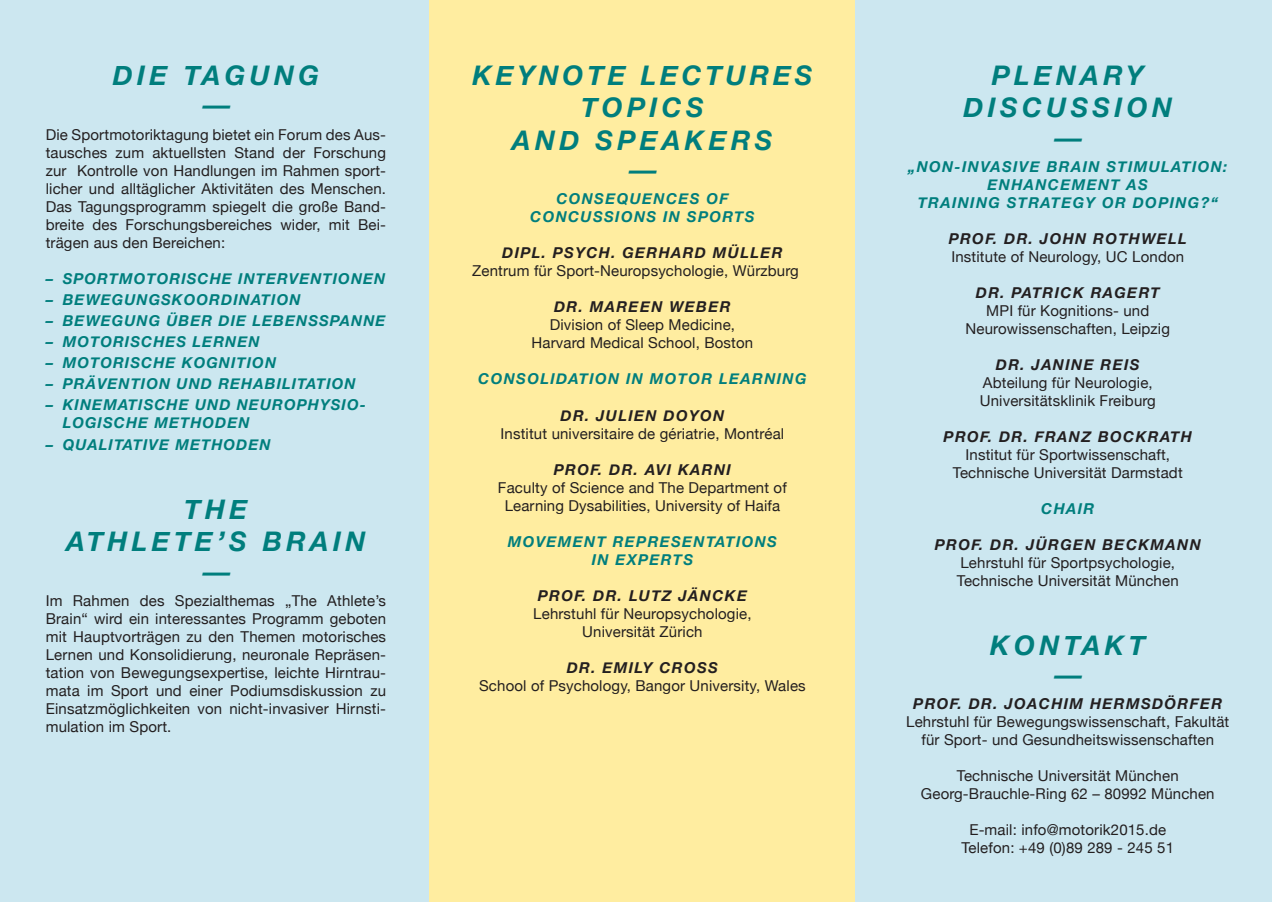
<style>
.page{position:relative;width:1272px;height:902px;background:#fff}
.page>*{position:absolute;margin:0;border:0;box-sizing:border-box;transform-origin:0 0}
.t1{font:italic 700 27px/32.4px "Helvetica Neue";letter-spacing:.16em;color:#007e7d}
.t2{font:15px/18px "Helvetica Neue";letter-spacing:.01em;color:#231f20;text-align:center}
.t3{font:italic 700 15px/18px "Helvetica Neue";letter-spacing:.07em;color:#007e7d;text-align:center}
.t4{font:italic 700 15px "Helvetica Neue";letter-spacing:.09em;color:#231f20}
</style>
<div class="page">
<div style="left:0;top:0;width:1271px;height:901px;background:#cce7f0"></div>
<div style="left:429px;top:0;width:426px;height:901px;background:#ffeda0"></div>
<h1 class="t1" style="left:113px;top:60px;width:20px">DIE</h1>
<h1 class="t1" style="left:202px;top:60px;width:118px;text-indent:-19px">TAGUN G ━</h1>
<p class="t2" style="left:46px;top:126px;width:342px;text-align:justify">Die Sportmotoriktagung bietet ein Forum des Aus&shy;tausches zum aktuellsten Stand der Forschung zur Kontrolle von Handlungen im Rahmen sport&shy;licher und alltäglicher Aktivitäten des Menschen.<br>Das Tagungsprogramm spiegelt die große Band&shy;breite des Forschungsbereiches wider, mit Bei&shy;trägen aus den Bereichen:</p>
<p class="t3" style="left:46px;top:269px;width:41px">– SPORTMOTORISCHE</p>
<p class="t3" style="left:238px;top:269px;width:18px">INTER</p>
<p class="t3" style="left:289px;top:269px;width:23px">VENTIONEN</p>
<p class="t3" style="left:46px;top:290px;width:129px">– BEWEGUNGSKOOR</p>
<p class="t3" style="left:221px;top:290px;width:23px">DINATION</p>
<p class="t3" style="left:46px;top:311px;width:145px">– BEWEGUNG ÜBER</p>
<p class="t3" style="left:219px;top:311px;width:56px">DIE LEBENSSPANNE</p>
<p class="t3" style="left:46px;top:332px;width:44px">– MOTORISCHES</p>
<p class="t3" style="left:193px;top:332px;width:23px">LERNEN</p>
<p class="t3" style="left:46px;top:353px;width:44px">– MOTORISCHE</p>
<p class="t3" style="left:182px;top:353px;width:48px">KOGNITION</p>
<p class="t3" style="left:46px;top:374px;width:74px">– PRÄVENTION</p>
<p class="t3" style="left:177px;top:374px;width:65px">UND REHABILITATION</p>
<p class="t3" style="left:46px;top:395px;width:41px">– KINEMATISCHE</p>
<p class="t3" style="left:195px;top:395px;width:55px">UN D NEUROPH</p>
<p class="t3" style="left:320px;top:395px;width:21px">YSIO</p>
<p class="t3" style="left:360px;top:395px;width:8px">-</p>
<p class="t3" style="left:63px;top:413px;width:47px">LOGISCHE</p>
<p class="t3" style="left:154px;top:413px;width:27px">METHO</p>
<p class="t3" style="left:215px;top:413px;width:25px">DEN</p>
<p class="t3" style="left:46px;top:436px;width:19px">– QUALITATI</p>
<p class="t3" style="left:149px;top:436px;width:54px">VE METHO</p>
<p class="t3" style="left:236px;top:436px;width:25px">DEN</p>
<h1 class="t1" style="left:184px;top:493px;width:44px">THE</h1>
<h1 class="t1" style="left:66px;top:526px;width:43px">ATHLETE</h1>
<h1 class="t1" style="left:202px;top:526px;width:105px;text-indent:15px">’S BRAIN ━</h1>
<p class="t2" style="left:46px;top:592px;width:342px;text-align:justify">Im Rahmen des Spezialthemas „The Athlete’s Brain“ wird ein interessantes Programm geboten mit Hauptvorträgen zu den Themen motorisches Lernen und Konsolidierung, neuronale Repräsen&shy;tation von Bewegungsexpertise, leichte Hirntrau&shy;mata im Sport und einer Podiumsdiskussion zu Einsatzmöglichkeiten von nicht-invasiver Hirnsti&shy;mulation im Sport.</p>
<h1 class="t1" style="left:472px;top:60px;width:90px">KEYNOTE</h1>
<h1 class="t1" style="left:640px;top:60px;width:42px">LECTURES</h1>
<h1 class="t1" style="left:581px;top:92px;width:42px">TOPICS</h1>
<h1 class="t1" style="left:512px;top:124px;width:129px">AN D SPEAKERS</h1>
<h1 class="t1" style="left:629px;top:157px;width:28px">━</h1>
<p class="t3" style="left:556px;top:190px;width:26px">CONSE</p>
<p class="t3" style="left:616px;top:190px;width:26px">QUENCES</p>
<p class="t3" style="left:706px;top:190px;width:13px">OF</p>
<p class="t3" style="left:530px;top:208px;width:25px">CONCUSSIONS</p>
<p class="t3" style="left:663px;top:208px;width:48px">IN SPORTS</p>
<p class="t4" style="left:502px;top:241px;width:11px">DIPL</p>
<p class="t4" style="left:542px;top:241px;width:94px">. PSYCH. GERHAR</p>
<p class="t4" style="left:695px;top:241px;width:57px">D MÜLLER</p>
<p class="t2" style="left:472px;top:263px;width:328px">Zentrum für Sport-Neuropsychologie, Würzburg</p>
<p class="t4" style="left:554px;top:295px;width:64px">DR . MAREEN</p>
<p class="t4" style="left:669px;top:295px;width:13px">WEBER</p>
<p class="t2" style="left:531px;top:317px;width:223px">Division of Sleep Medicine,<br>Harvard Medical School, Boston</p>
<p class="t3" style="left:478px;top:370px;width:25px">CONSOLI</p>
<p class="t3" style="left:556px;top:370px;width:24px">DATION</p>
<p class="t3" style="left:626px;top:370px;width:52px">IN MOTOR</p>
<p class="t3" style="left:719px;top:370px;width:22px">LEARNIN</p>
<p class="t3" style="left:795px;top:370px;width:13px">G</p>
<p class="t4" style="left:560px;top:403px;width:57px">DR. JULIEN</p>
<p class="t4" style="left:663px;top:403px;width:50px">DO YON</p>
<p class="t2" style="left:500px;top:425px;width:285px">Institut universitaire de gériatrie, Montréal</p>
<p class="t4" style="left:554px;top:457px;width:25px">PROF</p>
<p class="t4" style="left:598px;top:457px;width:104px">. DR . AVI KARNI</p>
<p class="t2" style="left:498px;top:479px;width:290px">Faculty of Science and The Department of<br>Learning Dysabilities, University of Haifa</p>
<p class="t3" style="left:508px;top:532px;width:52px">MOVEMENT</p>
<p class="t3" style="left:591px;top:532px;width:59px">REPRESENTATIONS<br>IN EXPERTS</p>
<p class="t4" style="left:582px;top:583px;width:131px">. DR. LUTZ JÄNCKE</p>
<p class="t2" style="left:533px;top:605px;width:220px">Lehrstuhl für Neuropsychologie,<br>Universität Zürich</p>
<p class="t4" style="left:567px;top:655px;width:58px">DR. EMIL</p>
<p class="t4" style="left:643px;top:655px;width:42px">Y CROSS</p>
<p class="t2" style="left:479px;top:677px;width:328px">School of Psychology, Bangor University, Wales</p>
<p class="t4" style="left:538px;top:583px;width:25px">PROF</p>
<h1 class="t1" style="left:991px;top:60px;width:45px">PLENAR</h1>
<h1 class="t1" style="left:1126px;top:60px;width:19px">Y</h1>
<h1 class="t1" style="left:963px;top:92px;width:22px">DISCUSSION</h1>
<h1 class="t1" style="left:1054px;top:124px;width:28px">━</h1>
<p class="t3" style="left:908px;top:158px;width:93px">„NON-INVASI</p>
<p class="t3" style="left:1018px;top:158px;width:52px">VE BRAIN</p>
<p class="t3" style="left:1106px;top:158px;width:23px">STIMULATION</p>
<p class="t3" style="left:1223px;top:158px;width:6px">:</p>
<p class="t3" style="left:987px;top:176px;width:25px">ENHANCEMENT</p>
<p class="t3" style="left:1126px;top:176px;width:13px">AS</p>
<p class="t3" style="left:917px;top:194px;width:22px">TRAININ</p>
<p class="t3" style="left:988px;top:194px;width:41px">G STRATE</p>
<p class="t3" style="left:1072px;top:194px;width:42px">GY OR</p>
<p class="t3" style="left:1132px;top:194px;width:12px">DOPIN</p>
<p class="t3" style="left:1187px;top:194px;width:31px">G?“</p>
<p class="t4" style="left:948px;top:227px;width:25px">PROF</p>
<p class="t4" style="left:993px;top:227px;width:70px">. DR. JOHN</p>
<p class="t4" style="left:1093px;top:227px;width:25px">ROTH</p>
<p class="t4" style="left:1141px;top:227px;width:27px">WELL</p>
<p class="t2" style="left:951px;top:248px;width:234px">Institute of Neurology, UC London</p>
<p class="t4" style="left:975px;top:281px;width:58px">DR . PATRICK</p>
<p class="t4" style="left:1090px;top:281px;width:49px">RAGERT</p>
<p class="t2" style="left:965px;top:302px;width:206px">MPI für Kognitions- und<br>Neurowissenschaften, Leipzig</p>
<p class="t4" style="left:995px;top:353px;width:58px">DR . JANINE</p>
<p class="t4" style="left:1100px;top:353px;width:23px">REIS</p>
<p class="t2" style="left:979px;top:374px;width:177px;text-align:left">Abteilung für Neurologie,<br>Universitätsklinik Freiburg</p>
<p class="t4" style="left:943px;top:425px;width:25px">PROF</p>
<p class="t4" style="left:988px;top:425px;width:70px">. DR . FRAN</p>
<p class="t4" style="left:1081px;top:425px;width:42px">Z BOCKRATH</p>
<p class="t2" style="left:952px;top:446px;width:231px">Institut für Sportwissenschaft,<br>Technische Universität Darmstadt</p>
<p class="t3" style="left:1041px;top:500px;width:24px">CHAIR</p>
<p class="t4" style="left:934px;top:533px;width:25px">PROF</p>
<p class="t4" style="left:979px;top:533px;width:149px">. DR. JÜRGEN BECKMANN</p>
<p class="t2" style="left:956px;top:554px;width:223px;text-align:left">Lehrstuhl für Sportpsychologie,<br>Technische Universität München</p>
<h1 class="t1" style="left:990px;top:629px;width:47px">KONTAKT</h1>
<h1 class="t1" style="left:1054px;top:662px;width:28px">━</h1>
<p class="t4" style="left:957px;top:692px;width:69px">. DR. JOACHIM</p>
<p class="t4" style="left:1090px;top:692px;width:26px">HERMS</p>
<p class="t4" style="left:1152px;top:692px;width:38px">DÖRFER</p>
<p class="t2" style="left:906px;top:713px;width:325px">Lehrstuhl für Bewegungswissenschaft, Fakultät für Sport- und Gesundheitswissenschaften</p>
<p class="t2" style="left:920px;top:767px;width:295px">Technische Universität München<br>Georg-Brauchle-Ring 62 – 80992 München</p>
<p class="t2" style="left:961px;top:821px;width:214px">E-mail: info@motorik2015.de<br>Telefon: +49 (0)89 289 - 245 51</p>
<p class="t4" style="left:913px;top:692px;width:25px">PROF</p>
</div>
